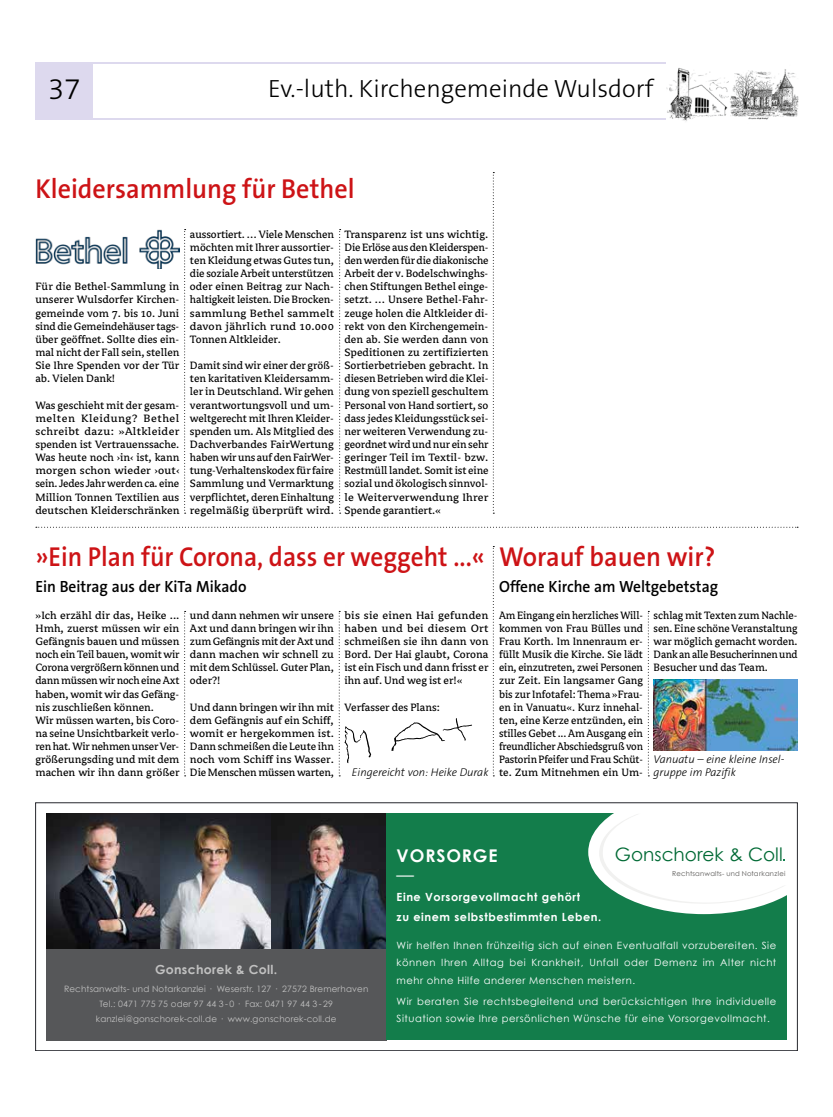
<style>
.page{position:relative;width:833px;height:1117px;background:#fff}
.page>*{position:absolute;margin:0;border:0;box-sizing:border-box;transform-origin:0 0}
.t1{font:300 30px "The Sans B3";color:#000}
.t2{font:600 27.5px "The Sans B6";color:#cd1316;scale:.95 1}
.t3{font:600 27.5px "The Sans B6";color:#cd1316;scale:.92 1}
.t4{font:300 25px "The Sans B3";color:#000}
.t5{font:18.5px "Century Gothic";color:#006a35}
.t6{font:700 17.5px "Century Gothic";letter-spacing:.05em;color:#fff}
.t7{font:17.5px "Century Gothic";color:#fff}
.t8{font:600 16.25px "The Sans B6";color:#000;scale:.95 1}
.t9{font:700 12.5px "Century Gothic";letter-spacing:.025em;color:#c1c1c1}
.t10{font:11.88px/13.1px "Avance";color:#000;text-align:justify}
.t11{font:11.88px/13.1px "Avance";color:#000;text-align:justify;scale:.95 1}
.t12{font:11.88px/13.1px "Avance";color:#000;scale:1.04 1}
.t13{font:11.88px/13.1px "Avance";color:#000;text-align:justify;scale:1.05 1}
.t14{font:italic 300 11.25px/13.1px "The Sans B3";color:#000}
.t15{font:700 11.25px/20px "Century Gothic";letter-spacing:.05em;color:#fff}
.t16{font:10px/17.5px "Century Gothic";letter-spacing:.05em;color:#fff;text-align:justify}
.t17{font:8.75px/15px "Century Gothic";letter-spacing:.015em;color:#c1c1c1;text-align:center}
.t18{font:6.88px "Century Gothic";letter-spacing:.025em;color:#5a5957}
</style>
<div class="page">
<svg style="left:493px;top:172px;width:1px;height:341px"></svg>
<svg style="left:493px;top:546px;width:1px;height:230px"></svg>
<svg style="left:648px;top:611px;width:1px;height:165px"></svg>
<svg style="left:184px;top:229px;width:2px;height:284px"></svg>
<svg style="left:184px;top:611px;width:2px;height:165px"></svg>
<svg style="left:339px;top:229px;width:2px;height:284px"></svg>
<svg style="left:36px;top:526px;width:762px;height:1px"></svg>
<div style="left:46px;top:947px;width:340px;height:92px;background:#565759"></div>
<img style="left:46px;top:813px;width:340px;height:134px">
<div style="left:386px;top:813px;width:401px;height:226px;background:#137d4b"></div>
<svg style="left:588px;top:813px;width:199px;height:100px;background:#e4f0ea"></svg>
<div style="left:35px;top:802px;width:762px;height:248px;border:1px solid #26272d"></div>
<img style="left:35px;top:229px;width:144px;height:39px">
<svg style="left:391px;top:718px;width:81px;height:32px"></svg>
<svg style="left:339px;top:611px;width:32px;height:165px"></svg>
<img style="left:653px;top:679px;width:144px;height:70px">
<img style="left:666px;top:68px;width:63px;height:53px">
<img style="left:730px;top:69px;width:69px;height:51px">
<div style="left:35px;top:62px;width:58px;height:57px;background:#ddd9ee"></div>
<hr style="left:35px;top:62px;width:631px;height:2px;background:#ddd9ee">
<hr style="left:35px;top:118px;width:631px;height:1px;background:#ddd9ee">
<h1 class="t1" style="left:48px;top:74px;width:35px">37</h1>
<h3 class="t4" style="left:268px;top:76px;width:387px">Ev.-luth. Kirchengemeinde Wulsdorf</h3>
<h2 class="t2" style="left:35px;top:175px;width:337px">Kleidersammlung für Bethel</h2>
<p class="t10" style="left:35px;top:280px;width:145px">Für die Bethel-Sammlung in unserer Wulsdorfer Kirchen&shy;gemeinde vom 7. bis 10. Juni sind die Gemeindehäuser tags&shy;über geöffnet. Sollte dies ein&shy;mal nicht der Fall sein, stellen Sie Ihre Spenden vor der Tür ab. Vielen Dank!</p>
<p class="t10" style="left:35px;top:398px;width:145px">Was geschieht mit der gesam&shy;melten Kleidung? Bethel schreibt dazu: »Altkleider spenden ist Vertrauenssache.<br>Was heute noch ›in‹ ist, kann morgen schon wieder ›out‹ sein. Jedes Jahr werden ca. eine Million Tonnen Textilien aus deutschen Kleiderschränken</p>
<p class="t10" style="left:190px;top:228px;width:145px">aussortiert. … Viele Menschen möchten mit Ihrer aussortier&shy;ten Kleidung etwas Gutes tun, die soziale Arbeit unterstützen oder einen Beitrag zur Nach&shy;haltigkeit leisten. Die Brocken&shy;sammlung Bethel sammelt davon jährlich rund 10.000<br>Tonnen Altkleider.</p>
<p class="t10" style="left:190px;top:359px;width:145px">Damit sind wir einer der größ&shy;ten karitativen Kleidersamm&shy;ler in Deutschland. Wir gehen verantwortungsvoll und um&shy;weltgerecht mit Ihren Kleider&shy;spenden um. Als Mitglied des Dachverbandes FairWertung haben wir uns auf den FairWer&shy;tung-Verhaltenskodex für faire Sammlung und Vermarktung verpflichtet, deren Einhaltung regelmäßig überprüft wird.</p>
<p class="t10" style="left:344px;top:228px;width:145px">Transparenz ist uns wichtig.<br>Die Erlöse aus den Kleiderspen&shy;den werden für die diakonische Arbeit der v. Bodelschwinghs&shy;chen Stiftungen Bethel einge&shy;setzt. … Unsere Bethel-Fahr&shy;zeuge holen die Altkleider di&shy;rekt von den Kirchengemein&shy;den ab. Sie werden dann von Speditionen zu zertifizierten Sortierbetrieben gebracht. In diesen Betrieben wird die Klei&shy;dung von speziell geschultem Personal von Hand sortiert, so dass jedes Kleidungsstück sei&shy;ner weiteren Verwendung zu&shy;geordnet wird und nur ein sehr geringer Teil im Textil- bzw.<br>Restmüll landet. Somit ist eine sozial und ökologisch sinnvol&shy;le Weiterverwendung Ihrer Spende garantiert.«</p>
<h2 class="t3" style="left:35px;top:542px;width:490px">»Ein Plan für Corona, dass er weggeht ...«</h2>
<h3 class="t8" style="left:35px;top:578px;width:224px">Ein Beitrag aus der KiTa Mikado</h3>
<p class="t12" style="left:35px;top:608px;width:140px">»Ich erzähl dir das, Heike ...<br>Hmh, zuerst müssen wir ein<br>Gefängnis bauen und müssen noch ein Teil bauen, womit wir<br>Corona vergrößern können und dann müssen wir noch eine Axt haben, womit wir das Gefäng&shy;nis zuschließen können.<br>Wir müssen warten, bis Coro&shy;na seine Unsichtbarkeit verlo&shy;ren hat. Wir nehmen unser Ver&shy;größerungsding und mit dem machen wir ihn dann größer</p>
<p class="t10" style="left:190px;top:608px;width:145px">und dann nehmen wir unsere Axt und dann bringen wir ihn zum Gefängnis mit der Axt und dann machen wir schnell zu mit dem Schlüssel. Guter Plan, oder?!</p>
<p class="t10" style="left:190px;top:700px;width:145px">Und dann bringen wir ihn mit dem Gefängnis auf ein Schiff, womit er hergekommen ist.<br>Dann schmeißen die Leute ihn noch vom Schiff ins Wasser.<br>Die Menschen müssen warten,</p>
<p class="t13" style="left:344px;top:608px;width:139px">bis sie einen Hai gefunden haben und bei diesem Ort schmeißen sie ihn dann von Bord. Der Hai glaubt, Corona ist ein Fisch und dann frisst er ihn auf. Und weg ist er!«</p>
<p class="t10" style="left:344px;top:700px;width:97px">Verfasser des Plans:</p>
<p class="t14" style="left:352px;top:766px;width:138px">Eingereicht von: Heike Durak</p>
<h2 class="t2" style="left:499px;top:542px;width:229px">Worauf bauen wir?</h2>
<h3 class="t8" style="left:499px;top:578px;width:232px">Offene Kirche am Weltgebetstag</h3>
<p class="t11" style="left:499px;top:608px;width:153px">Am Eingang ein herzliches Will&shy;kommen von Frau Bülles und Frau Korth. Im Innenraum er&shy;füllt Musik die Kirche. Sie lädt ein, einzutreten, zwei Personen zur Zeit. Ein langsamer Gang bis zur Infotafel: Thema »Frau&shy;en in Vanuatu«. Kurz innehal&shy;ten, eine Kerze entzünden, ein stilles Gebet ... Am Ausgang ein freundlicher Abschiedsgruß von Pastorin Pfeifer und Frau Schüt&shy;te. Zum Mitnehmen ein Um-</p>
<p class="t10" style="left:653px;top:608px;width:145px">schlag mit Texten zum Nachle&shy;sen. Eine schöne Veranstaltung war möglich gemacht worden.<br>Dank an alle Besucherinnen und Besucher und das Team.</p>
<p class="t14" style="left:653px;top:753px;width:132px">Vanuatu – eine kleine Insel&shy;gruppe im Pazifik</p>
<p class="t9" style="left:155px;top:961px;width:124px">Gonschorek &amp; Coll.</p>
<p class="t17" style="left:64px;top:981px;width:306px">Rechtsanwalts- und Notarkanzlei · Weserstr. 127 · 27572 Bremerhaven<br>Tel.: 0471 775 75 oder 97 44 3 - 0 · Fax: 0471 97 44 3 - 29 kanzlei@gonschorek-coll.de · www.gonschorek-coll.de</p>
<h3 class="t5" style="left:615px;top:843px;width:169px">Gonschorek &amp; Coll</h3>
<h3 class="t6" style="left:397px;top:844px;width:102px">VORSORGE</h3>
<h3 class="t7" style="left:397px;top:863px;width:19px">—</h3>
<p class="t15" style="left:397px;top:886px;width:206px">Eine Vorsorgevollmacht gehört<br>zu einem selbstbestimmten Leben.</p>
<p class="t16" style="left:397px;top:935px;width:381px">Wir helfen Ihnen frühzeitig sich auf einen Eventualfall vorzubereiten. Sie können Ihren Alltag bei Krankheit, Unfall oder Demenz im Alter nicht mehr ohne Hilfe anderer Menschen meistern.</p>
<p class="t16" style="left:397px;top:992px;width:381px">Wir beraten Sie rechtsbegleitend und berücksichtigen Ihre individuelle<br>Situation sowie Ihre persönlichen Wünsche für eine Vorsorgevollmacht.</p>
<p class="t18" style="left:672px;top:869px;width:115px">Rechtsanwalts- und Notarkanzlei</p>
</div>
